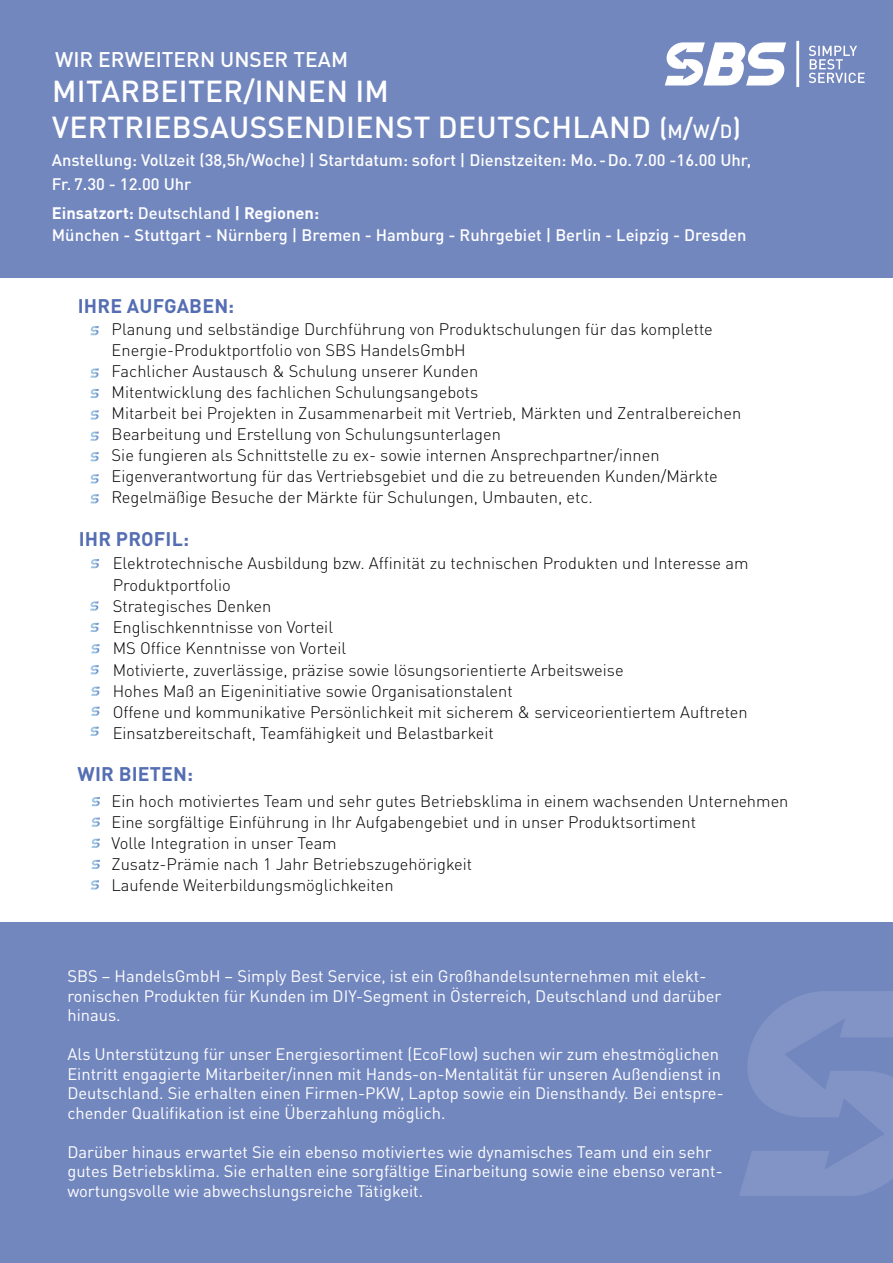
<style>
.page{position:relative;width:893px;height:1263px;background:#fff}
.page>*{position:absolute;margin:0;border:0;box-sizing:border-box;transform-origin:0 0}
.t1{font:500 30px/36px "DINOT";letter-spacing:.01em;color:#fff}
.t2{font:500 21px "DINOT";color:#fff}
.t3{font:700 19.5px "DINOT";letter-spacing:.01em;color:#556eb3}
.t4{font:300 16.5px/21px "DINOT";color:#000}
.t5{font:16.5px/19.5px "DINOT";color:#fff}
.t6{font:500 16.5px/24px "DINOT";color:#fff}
.s1{font-size:27px}
.s2{font-size:18.9px}
.s3{font-weight:700}
</style>
<div class="page">
<div style="left:0;top:923px;width:892px;height:340px;background:#7387bf"></div>
<svg style="left:740px;top:991px;width:153px;height:204px"></svg>
<svg style="left:90px;top:326px;width:9px;height:9px"></svg>
<svg style="left:90px;top:432px;width:9px;height:9px"></svg>
<svg style="left:90px;top:368px;width:9px;height:10px"></svg>
<svg style="left:90px;top:389px;width:9px;height:9px"></svg>
<svg style="left:90px;top:410px;width:9px;height:10px"></svg>
<svg style="left:90px;top:452px;width:9px;height:9px"></svg>
<svg style="left:90px;top:474px;width:9px;height:9px"></svg>
<svg style="left:90px;top:494px;width:9px;height:9px"></svg>
<svg style="left:91px;top:559px;width:8px;height:9px"></svg>
<svg style="left:91px;top:707px;width:9px;height:9px"></svg>
<svg style="left:90px;top:601px;width:9px;height:10px"></svg>
<svg style="left:90px;top:623px;width:9px;height:9px"></svg>
<svg style="left:91px;top:644px;width:9px;height:9px"></svg>
<svg style="left:90px;top:665px;width:9px;height:9px"></svg>
<svg style="left:91px;top:687px;width:9px;height:9px"></svg>
<svg style="left:90px;top:727px;width:9px;height:9px"></svg>
<svg style="left:92px;top:797px;width:8px;height:9px"></svg>
<svg style="left:92px;top:817px;width:8px;height:10px"></svg>
<svg style="left:91px;top:839px;width:9px;height:9px"></svg>
<svg style="left:92px;top:860px;width:8px;height:9px"></svg>
<svg style="left:91px;top:880px;width:8px;height:9px"></svg>
<div style="left:1px;top:0;width:892px;height:277px;background:#7387bf"></div>
<hr style="left:796px;top:41px;width:3px;height:46px;background:#fff">
<svg style="left:665px;top:42px;width:200px;height:45px"></svg>
<p class="t2" style="left:55px;top:46px;width:294px">WIR ERWEITERN UNSER TEAM</p>
<h1 class="t1" style="left:52px;top:72px;width:690px">MITARBEITER/INNEN IM<br>VERTRIEBSAUSSENDIENST DEUTSCHLAND <span class="s1">(</span><span class="s2">m</span><span class="s1">/</span><span class="s2">w</span><span class="s1">/</span><span class="s2">d</span><span class="s1">)</span></h1>
<p class="t6" style="left:52px;top:148px;width:701px">Anstellung: Vollzeit (38,5h/Woche) | Startdatum: sofort | Dienstzeiten: Mo.-Do. 7.00 -16.00 Uhr,<br>Fr. 7.30 - 12.00 Uhr</p>
<p class="t6" style="left:52px;top:201px;width:696px;line-height:22.5px"><span class="s3">Einsatzort:</span> Deutschland <span class="s3">| Regionen:<br></span>München - Stuttgart - Nürnberg | Bremen - Hamburg - Ruhrgebiet | Berlin - Leipzig - Dresden</p>
<p class="t3" style="left:78px;top:293px;width:158px">IHRE AUFGABEN:</p>
<p class="t4" style="left:112px;top:318px;width:631px">Planung und selbständige Durchführung von Produktschulungen für das komplette Energie-Produktportfolio von SBS HandelsGmbH<br>Fachlicher Austausch &amp; Schulung unserer Kunden<br>Mitentwicklung des fachlichen Schulungsangebots<br>Mitarbeit bei Projekten in Zusammenarbeit mit Vertrieb, Märkten und Zentralbereichen Bearbeitung und Erstellung von Schulungsunterlagen<br>Sie fungieren als Schnittstelle zu ex- sowie internen Ansprechpartner/innen Eigenverantwortung für das Vertriebsgebiet und die zu betreuenden Kunden/Märkte Regelmäßige Besuche der Märkte für Schulungen, Umbauten, etc.</p>
<p class="t3" style="left:79px;top:527px;width:112px">IHR PROFIL:</p>
<p class="t4" style="left:113px;top:552px;width:637px;line-height:22.5px">Elektrotechnische Ausbildung bzw. Affinität zu technischen Produkten und Interesse am<br>Produktportfolio</p>
<p class="t4" style="left:113px;top:596px;width:637px">Strategisches Denken<br>Englischkenntnisse von Vorteil<br>MS Office Kenntnisse von Vorteil<br>Motivierte, zuverlässige, präzise sowie lösungsorientierte Arbeitsweise<br>Hohes Maß an Eigeninitiative sowie Organisationstalent<br>Offene und kommunikative Persönlichkeit mit sicherem &amp; serviceorientiertem Auftreten Einsatzbereitschaft, Teamfähigkeit und Belastbarkeit</p>
<p class="t3" style="left:78px;top:762px;width:117px">WIR BIETEN:</p>
<p class="t4" style="left:112px;top:790px;width:678px">Ein hoch motiviertes Team und sehr gutes Betriebsklima in einem wachsenden Unternehmen Eine sorgfältige Einführung in Ihr Aufgabengebiet und in unser Produktsortiment<br>Volle Integration in unser Team<br>Zusatz-Prämie nach 1 Jahr Betriebszugehörigkeit<br>Laufende Weiterbildungsmöglichkeiten</p>
<p class="t5" style="left:67px;top:966px;width:656px">SBS – HandelsGmbH – Simply Best Service, ist ein Großhandelsunternehmen mit elekt&shy;ronischen Produkten für Kunden im DIY-Segment in Österreich, Deutschland und darüber hinaus.</p>
<p class="t5" style="left:67px;top:1044px;width:658px">Als Unterstützung für unser Energiesortiment (EcoFlow) suchen wir zum ehestmöglichen Eintritt engagierte Mitarbeiter/innen mit Hands-on-Mentalität für unseren Außendienst in Deutschland. Sie erhalten einen Firmen-PKW, Laptop sowie ein Diensthandy. Bei entspre&shy;chender Qualifikation ist eine Überzahlung möglich.</p>
<p class="t5" style="left:67px;top:1142px;width:657px">Darüber hinaus erwartet Sie ein ebenso motiviertes wie dynamisches Team und ein sehr gutes Betriebsklima. Sie erhalten eine sorgfältige Einarbeitung sowie eine ebenso verant&shy;wortungsvolle wie abwechslungsreiche Tätigkeit.</p>
</div>
